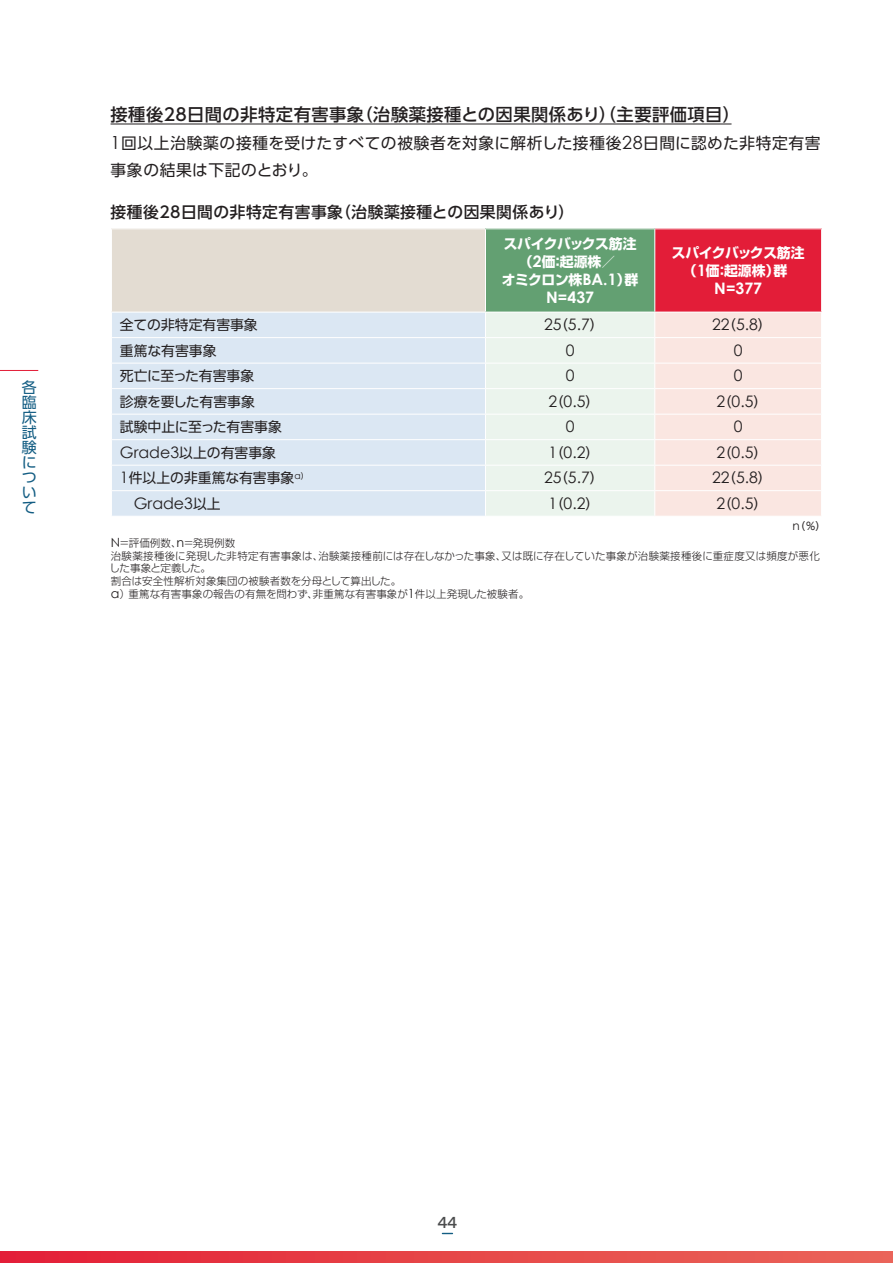
<style>
.page{position:relative;width:893px;height:1263px;background:#fff}
.page>*{position:absolute;margin:0;border:0;box-sizing:border-box;transform-origin:0 0}
.t1{font:500 17.25px "UD Shin Go Pro";letter-spacing:.03em;color:#231f20}
.t2{font:500 15.9px "Aeonik";color:#4b4c4d}
.t3{font:15.75px "Century Gothic";color:#231f20}
.t4{font:15.75px/27px "UD Shin Go Pro";letter-spacing:.03em;color:#231f20}
.t5{font:500 15.75px "UD Shin Go Pro";letter-spacing:.03em;color:#231f20}
.t6{font:700 15.75px "Century Gothic";color:#fff}
.t7{font:15px/15px "UD Shin Go Pro";color:#135d83;text-align:justify}
.t8{font:13.8px "UD Shin Go Pro";color:#231f20}
.t9{font:700 13.8px "Shin Go Pro";letter-spacing:-.03em;color:#fff}
.t10{font:700 13.8px "UD Shin Go Pro";color:#fff}
.t11{font:300 10.5px/12.8px "Shin Go Pro";letter-spacing:.01em;color:#231f20}
.t12{font:10.5px "UD Shin Go Pro";color:#231f20}
.s1{font-family:"Century Gothic";font-size:18px}
.s2{font-family:"UD Shin Go Pro"}
.s3{font-family:"Shin Go Pro"}
.s4{font-family:"Century Gothic";font-size:15.75px}
.s5{font-family:"UD Shin Go Pro";font-size:13.8px}
.s6{font-family:"Century Gothic";font-size:12px}
.s7{font-family:"Century Gothic";font-weight:400;font-size:12.75px}
</style>
<div class="page">
<hr style="left:0;top:370px;width:38px;height:1px;background:#e31d38">
<svg style="left:0;top:1251px;width:893px;height:12px;background:#e64348"></svg>
<hr style="left:111px;top:124px;width:620px;height:1px;background:#231f20">
<div style="left:111px;top:229px;width:374px;height:83px;background:#e3dcd2"></div>
<div style="left:485px;top:229px;width:170px;height:83px;background:#63a072"></div>
<div style="left:655px;top:229px;width:167px;height:83px;background:#e31d38"></div>
<div style="left:112px;top:313px;width:373px;height:203px;background:#dbe7f3"></div>
<hr style="left:111px;top:229px;width:1px;height:83px;background:#fff">
<hr style="left:485px;top:229px;width:1px;height:83px;background:#fff">
<hr style="left:654px;top:229px;width:1px;height:83px;background:#fff">
<hr style="left:821px;top:229px;width:1px;height:83px;background:#fff">
<hr style="left:111px;top:337px;width:374px;height:1px;background:#fff">
<hr style="left:111px;top:363px;width:374px;height:1px;background:#fff">
<hr style="left:111px;top:388px;width:374px;height:1px;background:#fff">
<hr style="left:111px;top:414px;width:374px;height:1px;background:#fff">
<hr style="left:111px;top:439px;width:374px;height:1px;background:#fff">
<hr style="left:111px;top:465px;width:374px;height:1px;background:#fff">
<hr style="left:111px;top:490px;width:374px;height:1px;background:#fff">
<svg style="left:486px;top:312px;width:335px;height:204px;background:#f2ede8"></svg>
<h3 class="t7" style="left:22px;top:379px;width:16px">各臨床試験について</h3>
<h1 class="t1" style="left:111px;top:101px;width:631px">接種後28日間の非特定有害事象（治験薬接種との因果関係あり）（主要評価項目）</h1>
<h3 class="t4" style="left:111px;top:129px;width:712px"><span class="s1">1</span>回以上治験薬の接種を受けたすべての被験者を対象に解析した接種後<span class="s1">28</span>日間に認めた非特定有害事象の結果は下記のとおり。</h3>
<h3 class="t5" style="left:111px;top:199px;width:465px">接種後28日間の非特定有害事象（治験薬接種との因果関係あり）</h3>
<h3 class="t9" style="left:504px;top:232px;width:134px">スパイクバックス<span class="s2">筋注</span></h3>
<h3 class="t10" style="left:519px;top:250px;width:98px"><span class="s3">（</span><span class="s4">2</span>価<span class="s3">：</span>起源株<span class="s3">／</span></h3>
<h3 class="t9" style="left:502px;top:269px;width:138px">オミクロン<span class="s2">株</span><span class="s4">BA.1</span>）<span class="s2">群</span></h3>
<h3 class="t6" style="left:546px;top:286px;width:49px">N=437</h3>
<h3 class="t9" style="left:672px;top:241px;width:134px">スパイクバックス<span class="s2">筋注</span></h3>
<h3 class="t10" style="left:683px;top:259px;width:106px"><span class="s3">（</span><span class="s4">1</span>価<span class="s3">：</span>起源株<span class="s3">）</span>群</h3>
<h3 class="t6" style="left:714px;top:276px;width:49px">N=377</h3>
<h3 class="t8" style="left:120px;top:314px;width:139px">全ての非特定有害事象</h3>
<h3 class="t3" style="left:544px;top:314px;width:61px">25<span class="s5">（</span>5.7<span class="s5">）</span></h3>
<h3 class="t3" style="left:712px;top:314px;width:61px">22<span class="s5">（</span>5.8<span class="s5">）</span></h3>
<h3 class="t8" style="left:120px;top:339px;width:98px">重篤な有害事象</h3>
<h3 class="t3" style="left:566px;top:339px;width:10px">0</h3>
<h3 class="t3" style="left:734px;top:339px;width:10px">0</h3>
<h3 class="t8" style="left:120px;top:365px;width:136px">死亡に至った有害事象</h3>
<h3 class="t3" style="left:566px;top:365px;width:10px">0</h3>
<h3 class="t3" style="left:734px;top:365px;width:10px">0</h3>
<h3 class="t8" style="left:120px;top:390px;width:136px">診療を要した有害事象</h3>
<h3 class="t3" style="left:548px;top:390px;width:52px">2<span class="s5">（</span>0.5<span class="s5">）</span></h3>
<h3 class="t3" style="left:716px;top:390px;width:52px">2<span class="s5">（</span>0.5<span class="s5">）</span></h3>
<h3 class="t8" style="left:120px;top:416px;width:163px">試験中止に至った有害事象</h3>
<h3 class="t3" style="left:566px;top:416px;width:10px">0</h3>
<h3 class="t3" style="left:734px;top:416px;width:10px">0</h3>
<h3 class="t8" style="left:120px;top:441px;width:158px"><span class="s4">Grade3</span>以上の有害事象</h3>
<h3 class="t3" style="left:548px;top:441px;width:52px">1<span class="s5">（</span>0.2<span class="s5">）</span></h3>
<h3 class="t3" style="left:716px;top:441px;width:52px">2<span class="s5">（</span>0.5<span class="s5">）</span></h3>
<h3 class="t8" style="left:120px;top:467px;width:190px"><span class="s4">1</span>件以上の非重篤な有害事象<sup>a</sup><sup>）</sup></h3>
<h3 class="t3" style="left:544px;top:467px;width:61px">25<span class="s5">（</span>5.7<span class="s5">）</span></h3>
<h3 class="t3" style="left:712px;top:467px;width:61px">22<span class="s5">（</span>5.8<span class="s5">）</span></h3>
<h3 class="t3" style="left:134px;top:492px;width:88px">Grade3<span class="s5">以上</span></h3>
<h3 class="t3" style="left:548px;top:492px;width:52px">1<span class="s5">（</span>0.2<span class="s5">）</span></h3>
<h3 class="t3" style="left:716px;top:492px;width:52px">2<span class="s5">（</span>0.5<span class="s5">）</span></h3>
<p class="t12" style="left:793px;top:518px;width:35px"><span class="s6">n</span>（％）</p>
<p class="t11" style="left:110px;top:535px;width:712px"><span class="s7">N</span>＝評価例数、<span class="s7">n</span>＝発現例数<br>治験薬接種後に発現した非特定有害事象は、治験薬接種前には存在しなかった事象、又は既に存在していた事象が治験薬接種後に重症度又は頻度が悪化した事象と定義した。<br>割合は安全性解析対象集団の被験者数を分母として算出した。<br><span class="s7">a</span>）重篤な有害事象の報告の有無を問わず、非重篤な有害事象が<span class="s7">1</span>件以上発現した被験者。</p>
<h2 class="t2" style="left:438px;top:1214px;width:21px">44</h2>
</div>
